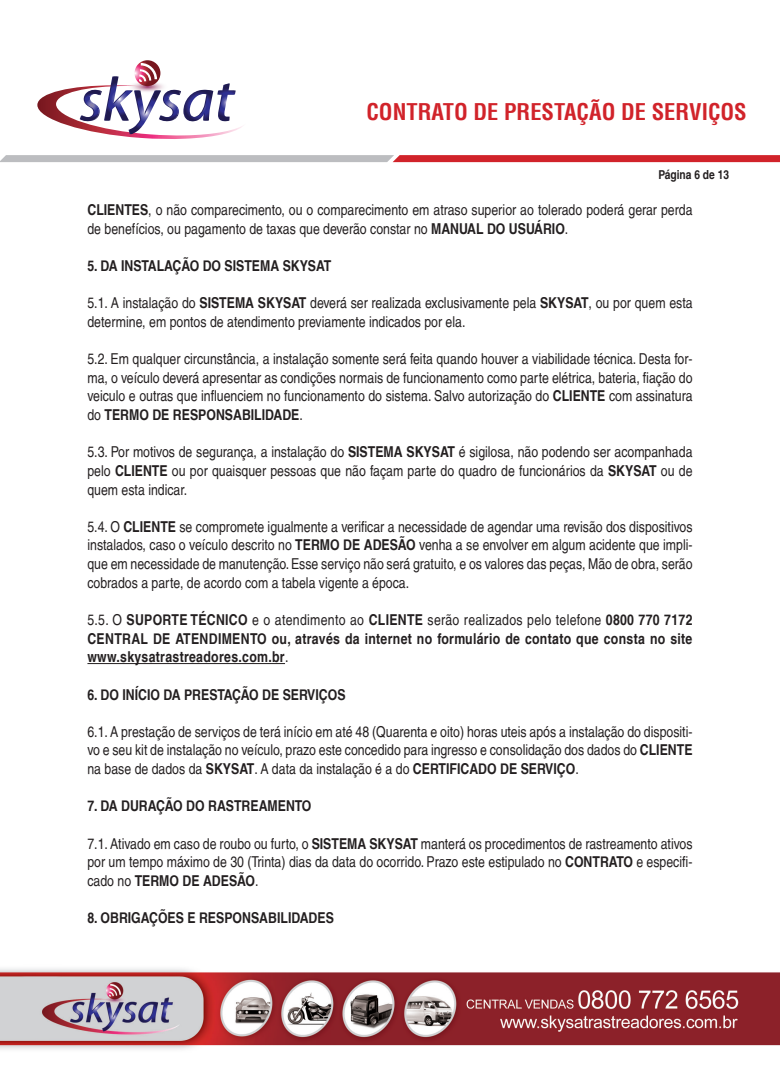
<style>
.page{position:relative;width:780px;height:1088px;background:#fff}
.page>*{position:absolute;margin:0;border:0;box-sizing:border-box;transform-origin:0 0}
.t1{font:700 condensed 22.5px "Helvetica LT";color:#d1232a}
.t2{font:condensed 15px/18.6px "Helvetica LT";color:#231f20;text-align:justify}
.t3{font:700 condensed 15px/18.6px "Helvetica LT";color:#231f20;text-align:justify}
.t4{font:700 condensed 12.5px "Helvetica LT";color:#231f20}
.s1{font-weight:700}
.s2{font-weight:400}
</style>
<div class="page">
<img style="left:0;top:968px;width:779px;height:82px">
<hr style="left:87px;top:663px;width:198px;height:1px;background:#231f20">
<svg style="left:134px;top:60px;width:26px;height:26px"></svg>
<svg style="left:37px;top:63px;width:205px;height:76px"></svg>
<svg style="left:0;top:155px;width:780px;height:7px;background:#c77478"></svg>
<h1 class="t1" style="left:366px;top:97px;width:382px">CONTRATO DE PRESTAÇÃO DE SERVIÇOS</h1>
<p class="t4" style="left:658px;top:167px;width:72px">Página 6 de 13</p>
<p class="t2" style="left:87px;top:200px;width:606px"><span class="s1">CLIENTES</span>, o não comparecimento, ou o comparecimento em atraso superior ao tolerado poderá gerar perda de benefícios, ou pagamento de taxas que deverão constar no <span class="s1">MANUAL DO USUÁRIO</span>.</p>
<p class="t3" style="left:87px;top:256px;width:245px">5. DA INSTALAÇÃO DO SISTEMA SKYSAT</p>
<p class="t2" style="left:87px;top:294px;width:606px">5.1. A instalação do <span class="s1">SISTEMA SKYSAT</span> deverá ser realizada exclusivamente pela <span class="s1">SKYSAT</span>, ou por quem esta determine, em pontos de atendimento previamente indicados por ela.</p>
<p class="t2" style="left:87px;top:349px;width:606px">5.2. Em qualquer circunstância, a instalação somente será feita quando houver a viabilidade técnica. Desta for&shy;ma, o veículo deverá apresentar as condições normais de funcionamento como parte elétrica, bateria, fiação do veiculo e outras que influenciem no funcionamento do sistema. Salvo autorização do <span class="s1">CLIENTE</span> com assinatura do <span class="s1">TERMO DE RESPONSABILIDADE</span>.</p>
<p class="t2" style="left:87px;top:443px;width:606px">5.3. Por motivos de segurança, a instalação do <span class="s1">SISTEMA SKYSAT</span> é sigilosa, não podendo ser acompanhada pelo <span class="s1">CLIENTE</span> ou por quaisquer pessoas que não façam parte do quadro de funcionários da <span class="s1">SKYSAT</span> ou de quem esta indicar.</p>
<p class="t2" style="left:87px;top:517px;width:606px">5.4. O <span class="s1">CLIENTE</span> se compromete igualmente a verificar a necessidade de agendar uma revisão dos dispositivos instalados, caso o veículo descrito no <span class="s1">TERMO DE ADESÃO</span> venha a se envolver em algum acidente que impli&shy;que em necessidade de manutenção. Esse serviço não será gratuito, e os valores das peças, Mão de obra, serão cobrados a parte, de acordo com a tabela vigente a época.</p>
<p class="t3" style="left:87px;top:610px;width:606px"><span class="s2">5.5. O</span> SUPORTE TÉCNICO <span class="s2">e o atendimento ao</span> CLIENTE <span class="s2">serão realizados pelo telefone</span> 0800 770 7172<br>CENTRAL DE ATENDIMENTO ou, através da internet no formulário de contato que consta no site www.skysatrastreadores.com.br<span class="s2">.</span></p>
<p class="t3" style="left:87px;top:685px;width:259px">6. DO INÍCIO DA PRESTAÇÃO DE SERVIÇOS</p>
<p class="t2" style="left:87px;top:722px;width:606px">6.1. A prestação de serviços de terá início em até 48 (Quarenta e oito) horas uteis após a instalação do dispositi&shy;vo e seu kit de instalação no veículo, prazo este concedido para ingresso e consolidação dos dados do <span class="s1">CLIENTE </span>na base de dados da <span class="s1">SKYSAT</span>. A data da instalação é a do <span class="s1">CERTIFICADO DE SERVIÇO</span>.</p>
<p class="t3" style="left:87px;top:796px;width:225px">7. DA DURAÇÃO DO RASTREAMENTO</p>
<p class="t2" style="left:87px;top:834px;width:606px">7.1. Ativado em caso de roubo ou furto, o <span class="s1">SISTEMA SKYSAT</span> manterá os procedimentos de rastreamento ativos por um tempo máximo de 30 (Trinta) dias da data do ocorrido. Prazo este estipulado no <span class="s1">CONTRATO</span> e especifi&shy;cado no <span class="s1">TERMO DE ADESÃO</span>.</p>
<p class="t3" style="left:87px;top:908px;width:248px">8. OBRIGAÇÕES E RESPONSABILIDADES</p>
</div>
